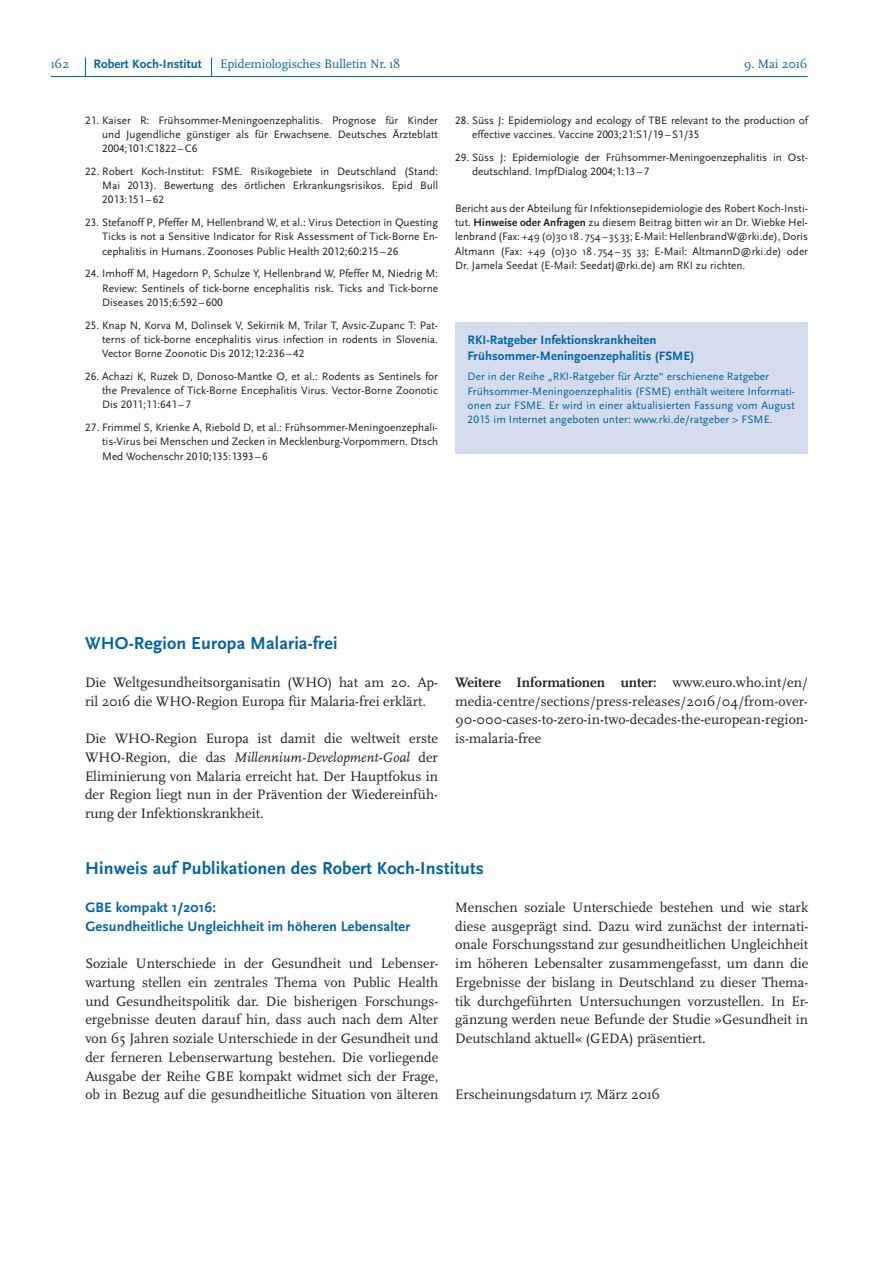
<style>
.page{position:relative;width:893px;height:1263px;background:#fff}
.page>*{position:absolute;margin:0;border:0;box-sizing:border-box;transform-origin:0 0}
.Fließtext_Überschrif{font:700 18px "Scala Sans Pro";letter-spacing:.01em;color:#0163a7}
.Fließtext{font:14.25px/18.8px "Scala Pro";color:#231f20;text-align:justify}
.Fließtext_Überschrif-2{font:700 14.25px/18.8px "Scala Sans Pro";letter-spacing:.01em;color:#0163a7}
.Text_klein_P_287_Ü_8{font:700 12.75px "Scala Sans Pro";letter-spacing:.005em;color:#0163a7}
.t1{font:12.75px "Scala Pro";color:#0163a7}
.Text_klein_schwarz{font:11.25px/14.2px "Scala Sans Pro";color:#231f20;text-align:justify}
.Text_klein_P_287{font:11.25px/14.2px "Scala Sans Pro";letter-spacing:.005em;color:#0163a7;text-align:justify}
.s1{font-weight:700}
.s2{font-style:italic}
</style>
<div class="page">
<svg style="left:85px;top:57px;width:1px;height:19px"></svg>
<svg style="left:211px;top:57px;width:1px;height:19px"></svg>
<hr style="left:51px;top:76px;width:756px;height:1px;background:#0163a7">
<div style="left:455px;top:322px;width:353px;height:132px;background:#d4dced"></div>
<p class="t1" style="left:51px;top:56px;width:20px">162</p>
<p class="Text_klein_P_287_Ü_8" style="left:94px;top:56px;width:110px">Robert Koch-Institut</p>
<p class="t1" style="left:220px;top:56px;width:182px">Epidemiologisches Bulletin Nr. 18</p>
<p class="t1" style="left:744px;top:56px;width:65px">9. Mai 2016</p>
<p class="Text_klein_schwarz" style="left:102px;top:113px;width:337px;text-indent:-17px">21. Kaiser R: Frühsommer-Meningoenzephalitis. Prognose für Kinder und Jugendliche günstiger als für Erwachsene. Deutsches Ärzteblatt 2004;101:C1822 –C6</p>
<p class="Text_klein_schwarz" style="left:102px;top:164px;width:337px;text-indent:-17px">22. Robert Koch-Institut: FSME. Risikogebiete in Deutschland (Stand:<br>Mai 2013). Bewertung des örtlichen Erkrankungsrisikos. Epid Bull 2013:151 – 62</p>
<p class="Text_klein_schwarz" style="left:102px;top:215px;width:337px;text-indent:-17px">23. Stefanoff P, Pfeffer M, Hellenbrand W, et al.: Virus Detection in Questing Ticks is not a Sensitive Indicator for Risk Assessment of Tick-Borne En&shy;cephalitis in Humans. Zoonoses Public Health 2012;60:215 –26</p>
<p class="Text_klein_schwarz" style="left:102px;top:266px;width:337px;text-indent:-17px">24. Imhoff M, Hagedorn P, Schulze Y, Hellenbrand W, Pfeffer M, Niedrig M:<br>Review: Sentinels of tick-borne encephalitis risk. Ticks and Tick-borne Diseases 2015;6:592 –600</p>
<p class="Text_klein_schwarz" style="left:102px;top:318px;width:337px;text-indent:-17px">25. Knap N, Korva M, Dolinsek V, Sekirnik M, Trilar T, Avsic-Zupanc T: Pat&shy;terns of tick-borne encephalitis virus infection in rodents in Slovenia.<br>Vector Borne Zoonotic Dis 2012;12:236 – 42</p>
<p class="Text_klein_schwarz" style="left:102px;top:369px;width:337px;text-indent:-17px">26. Achazi K, Ruzek D, Donoso-Mantke O, et al.: Rodents as Sentinels for the Prevalence of Tick-Borne Encephalitis Virus. Vector-Borne Zoonotic Dis 2011;11:641 – 7</p>
<p class="Text_klein_schwarz" style="left:102px;top:420px;width:337px;text-indent:-17px">27. Frimmel S, Krienke A, Riebold D, et al.: Frühsommer-Meningoenzephali&shy;tis-Virus bei Menschen und Zecken in Mecklenburg-Vorpommern. Dtsch Med Wochenschr 2010;135:1393 – 6</p>
<p class="Text_klein_schwarz" style="left:472px;top:113px;width:337px;text-indent:-17px">28. Süss J: Epidemiology and ecology of TBE relevant to the production of effective vaccines. Vaccine 2003;21:S1/19 –S1/35</p>
<p class="Text_klein_schwarz" style="left:472px;top:150px;width:337px;text-indent:-17px">29. Süss J: Epidemiologie der Frühsommer-Meningoenzephalitis in Ost&shy;deutschland. ImpfDialog 2004;1:13– 7</p>
<p class="Text_klein_schwarz" style="left:455px;top:201px;width:354px">Bericht aus der Abteilung für Infektionsepidemiologie des Robert Koch-Insti&shy;tut. <span class="s1">Hinweise oder Anfragen</span> zu diesem Beitrag bitten wir an Dr. Wiebke Hel&shy;lenbrand (Fax: +49 (0)30 18 . 754 – 35 33; E-Mail: HellenbrandW@rki.de), Doris Altmann (Fax: +49 (0)30 18 . 754 – 35 33; E-Mail: AltmannD@rki.de) oder Dr. Jamela Seedat (E-Mail: SeedatJ@rki.de) am RKI zu richten.</p>
<p class="Text_klein_P_287_Ü_8" style="left:468px;top:332px;width:190px">RKI-Ratgeber Infektionskrankheiten</p>
<p class="Text_klein_P_287_Ü_8" style="left:468px;top:348px;width:228px">Frühsommer-Meningoenzephalitis (FSME)</p>
<p class="Text_klein_P_287" style="left:468px;top:369px;width:303px">Der in der Reihe „RKI-Ratgeber für Arzte“ erschienene Ratgeber</p>
<p class="Text_klein_P_287" style="left:468px;top:384px;width:329px">Frühsommer-Meningoenzephalitis (FSME) enthält weitere Informati&shy;onen zur FSME. Er wird in einer aktualisierten Fassung vom August 2015 im Internet angeboten unter: www.rki.de/ratgeber &gt; FSME.</p>
<p class="Fließtext_Überschrif" style="left:85px;top:633px;width:254px">WHO-Region Europa Malaria-frei</p>
<p class="Fließtext" style="left:85px;top:673px;width:354px">Die Weltgesundheitsorganisatin (WHO) hat am 20. Ap&shy;ril 2016 die WHO-Region Europa für Malaria-frei erklärt.</p>
<p class="Fließtext" style="left:85px;top:729px;width:354px">Die WHO-Region Europa ist damit die weltweit erste WHO-Region, die das <span class="s2">Millennium-Development-Goal</span> der Eliminierung von Malaria erreicht hat. Der Hauptfokus in der Region liegt nun in der Prävention der Wiedereinfüh&shy;rung der Infektionskrankheit.</p>
<p class="Fließtext" style="left:455px;top:673px;width:355px"><span class="s1">Weitere Informationen unter:</span> www.euro.who.int/en/ media-centre/sections/press-releases/2016/04/from-over-90-000-cases-to-zero-in-two-decades-the-european-region&shy;is-malaria-free</p>
<p class="Fließtext_Überschrif" style="left:85px;top:858px;width:400px">Hinweis auf Publikationen des Robert Koch-Instituts</p>
<p class="Fließtext_Überschrif-2" style="left:85px;top:898px;width:326px">GBE kompakt 1/2016:<br>Gesundheitliche Ungleichheit im höheren Lebensalter</p>
<p class="Fließtext" style="left:85px;top:954px;width:354px">Soziale Unterschiede in der Gesundheit und Lebenser&shy;wartung stellen ein zentrales Thema von Public Health und Gesundheitspolitik dar. Die bisherigen Forschungs&shy;ergebnisse deuten darauf hin, dass auch nach dem Alter von 65 Jahren soziale Unterschiede in der Gesundheit und der ferneren Lebenserwartung bestehen. Die vorliegende Ausgabe der Reihe GBE kompakt widmet sich der Frage, ob in Bezug auf die gesundheitliche Situation von älteren</p>
<p class="Fließtext" style="left:455px;top:898px;width:354px">Menschen soziale Unterschiede bestehen und wie stark diese ausgeprägt sind. Dazu wird zunächst der internati&shy;onale Forschungsstand zur gesundheitlichen Ungleichheit im höheren Lebensalter zusammengefasst, um dann die Ergebnisse der bislang in Deutschland zu dieser Thema&shy;tik durchgeführten Untersuchungen vorzustellen. In Er&shy;gänzung werden neue Befunde der Studie »Gesundheit in Deutschland aktuell« (GEDA) präsentiert.</p>
<p class="Fließtext" style="left:455px;top:1085px;width:206px">Erscheinungsdatum 17. März 2016</p>
</div>
